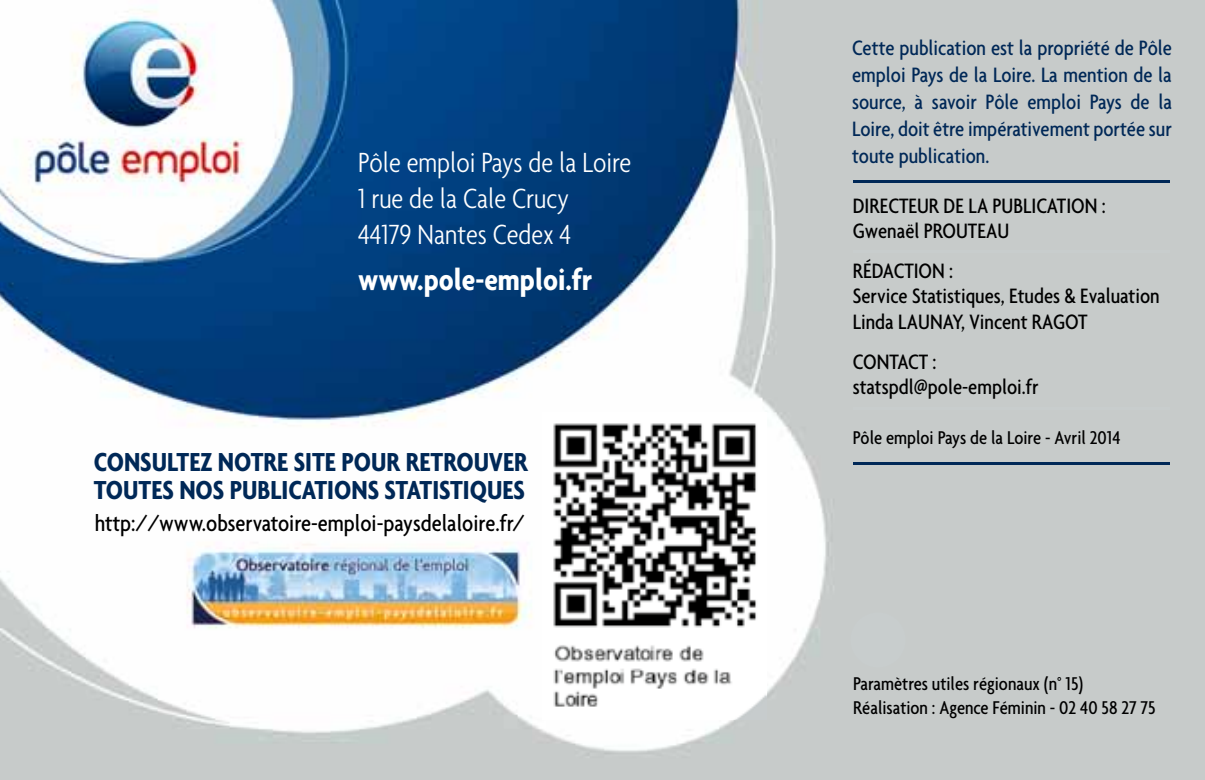
<style>
.page{position:relative;width:1205px;height:780px;background:#fff}
.page>*{position:absolute;margin:0;border:0;box-sizing:border-box;transform-origin:0 0}
.t1{font:700 condensed 32.5px "Agenda";color:#fff}
.t2{font:300 condensed 30px/36px "Agenda";color:#fff}
.t3{font:700 condensed 28.25px/28.2px "Agenda";color:#002857}
.t4{font:500 condensed 24.75px "Agenda";color:#000}
.t5{font:500 condensed 22.5px/27px "Agenda";color:#002857;text-align:justify}
.t6{font:500 condensed 22.5px/25px "Agenda";color:#000}
.t7{font:500 condensed 20px/24px "Agenda";color:#000}
</style>
<div class="page">
<img style="left:0;top:0;width:1205px;height:780px">
<img style="left:543px;top:412px;width:223px;height:307px">
<hr style="left:853px;top:180px;width:316px;height:2px;background:#002857">
<hr style="left:853px;top:250px;width:316px;height:3px;background:#c8cdcd">
<hr style="left:853px;top:407px;width:316px;height:3px;background:#c8cdcd">
<hr style="left:853px;top:461px;width:316px;height:3px;background:#002857">
<div style="left:850px;top:612px;width:55px;height:55px;background:#c8cdcd;border-radius:50%"></div>
<h2 class="t2" style="left:358px;top:144px;width:275px">Pôle emploi Pays de la Loire<br>1 rue de la Cale Crucy<br>44179 Nantes Cedex 4</h2>
<h1 class="t1" style="left:358px;top:261px;width:236px">www.pole-emploi.fr</h1>
<p class="t3" style="left:94px;top:447px;width:436px">CONSULTEZ NOTRE SITE POUR RETROUVER<br>TOUTES NOS PUBLICATIONS STATISTIQUES</p>
<p class="t4" style="left:95px;top:508px;width:431px">http://www.observatoire-emploi-paysdelaloire.fr/</p>
<p class="t5" style="left:852px;top:33px;width:321px">Cette publication est la propriété de Pôle emploi Pays de la Loire. La mention de la source, à savoir Pôle emploi Pays de la Loire, doit être impérativement portée sur toute publication.</p>
<p class="t6" style="left:853px;top:193px;width:254px">DIRECTEUR DE LA PUBLICATION :<br>Gwenaël PROUTEAU</p>
<p class="t6" style="left:853px;top:258px;width:308px">RÉDACTION :<br>Service Statistiques, Etudes &amp; Evaluation<br>Linda LAUNAY, Vincent RAGOT</p>
<p class="t6" style="left:853px;top:348px;width:187px">CONTACT : statspdl@pole-emploi.fr</p>
<p class="t7" style="left:853px;top:424px;width:269px">Pôle emploi Pays de la Loire - Avril 2014</p>
<p class="t7" style="left:853px;top:671px;width:304px">Paramètres utiles régionaux (n° 15)<br>Réalisation : Agence Féminin - 02 40 58 27 75</p>
</div>
